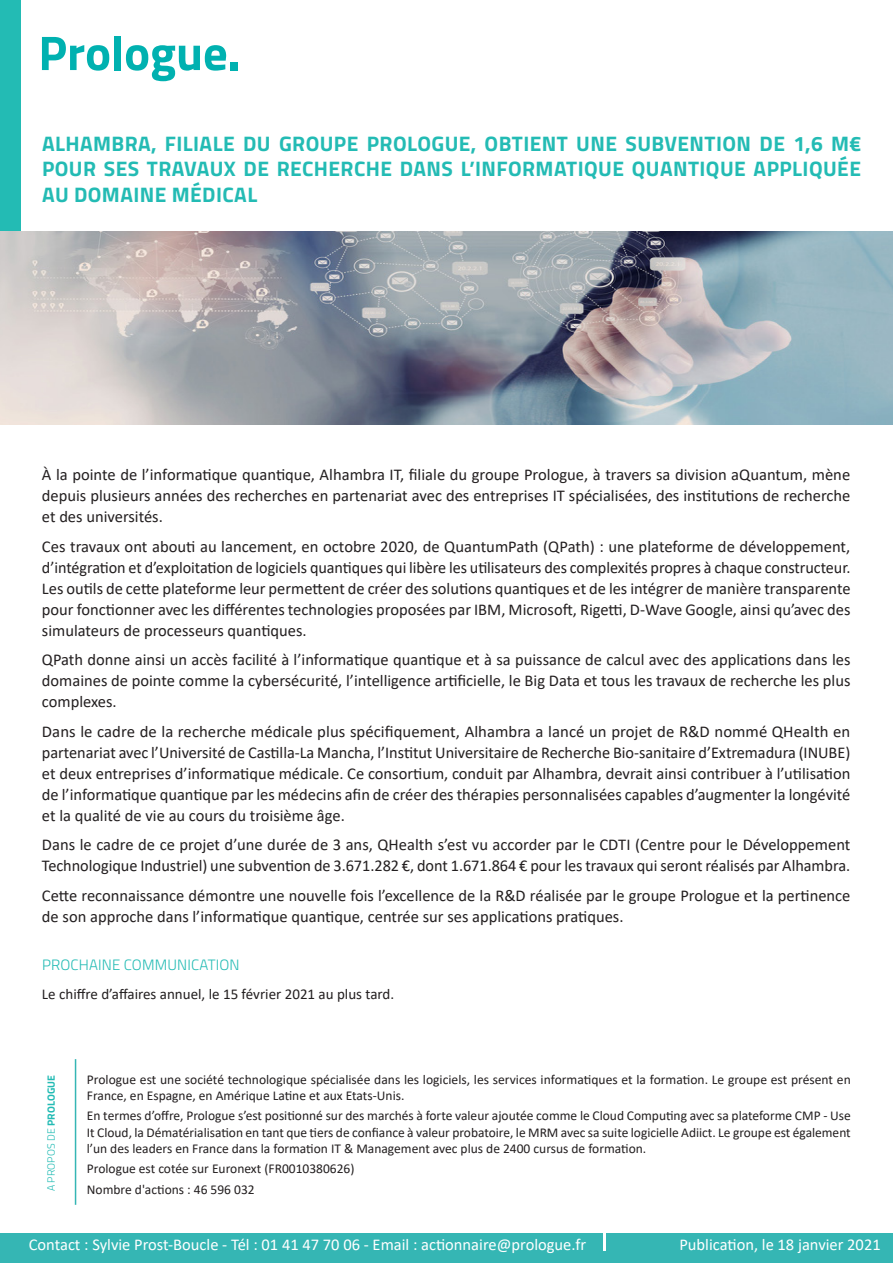
<style>
.page{position:relative;width:893px;height:1263px;background:#fff}
.page>*{position:absolute;margin:0;border:0;box-sizing:border-box;transform-origin:0 0}
.t1{font:700 21px/25.5px "Titillium Web";letter-spacing:.02em;color:#23bbb4;text-align:justify}
.text_courant_prologu{font:16.5px/21px "Calibri";color:#231f20;text-align:justify}
.t2{font:16.5px "Calibri";color:#fff}
.text_courant_prologu-2{font:15px "Calibri";color:#231f20}
.titre_prologue{font:300 15px "Titillium Web";letter-spacing:.01em;color:#23bbb4}
.text_courant_prologu-3{font:13.5px/16.2px "Calibri";color:#231f20}
.t3{font:300 10.5px "Titillium Web";letter-spacing:.01em;color:#23bbb4}
.s1{font-weight:700}
</style>
<div class="page">
<div style="left:0;top:0;width:21px;height:343px;background:#23bbb4"></div>
<img style="left:0;top:231px;width:893px;height:193px">
<svg style="left:42px;top:37px;width:67px;height:34px"></svg>
<div style="left:114px;top:36px;width:7px;height:34px;background:#00b1b0"></div>
<svg style="left:126px;top:45px;width:100px;height:36px"></svg>
<div style="left:231px;top:62px;width:7px;height:8px;background:#00b1b0"></div>
<div style="left:0;top:1233px;width:893px;height:30px;background:#35b6b4"></div>
<hr style="left:603px;top:1216px;width:2px;height:34px;background:#fff">
<hr style="left:75px;top:1059px;width:1px;height:146px;background:#35b6b4">
<p class="t1" style="left:42px;top:130px;width:821px">ALHAMBRA, FILIALE DU GROUPE PROLOGUE, OBTIENT UNE SUBVENTION DE 1,6 M€ POUR SES TRAVAUX DE RECHERCHE DANS L’INFORMATIQUE QUANTIQUE APPLIQUÉE AU DOMAINE MÉDICAL</p>
<p class="text_courant_prologu" style="left:42px;top:464px;width:810px">À la pointe de l’informatique quantique, Alhambra IT, filiale du groupe Prologue, à travers sa division aQuantum, mène depuis plusieurs années des recherches en partenariat avec des entreprises IT spécialisées, des institutions de recherche et des universités.</p>
<p class="text_courant_prologu" style="left:42px;top:535px;width:810px">Ces travaux ont abouti au lancement, en octobre 2020, de QuantumPath (QPath) : une plateforme de développement, d’intégration et d’exploitation de logiciels quantiques qui libère les utilisateurs des complexités propres à chaque constructeur.<br>Les outils de cette plateforme leur permettent de créer des solutions quantiques et de les intégrer de manière transparente pour fonctionner avec les différentes technologies proposées par IBM, Microsoft, Rigetti, D-Wave Google, ainsi qu’avec des simulateurs de processeurs quantiques.</p>
<p class="text_courant_prologu" style="left:42px;top:649px;width:810px">QPath donne ainsi un accès facilité à l’informatique quantique et à sa puissance de calcul avec des applications dans les domaines de pointe comme la cybersécurité, l’intelligence artificielle, le Big Data et tous les travaux de recherche les plus complexes.</p>
<p class="text_courant_prologu" style="left:42px;top:720px;width:810px">Dans le cadre de la recherche médicale plus spécifiquement, Alhambra a lancé un projet de R&amp;D nommé QHealth en partenariat avec l’Université de Castilla-La Mancha, l’Institut Universitaire de Recherche Bio-sanitaire d’Extremadura (INUBE) et deux entreprises d’informatique médicale. Ce consortium, conduit par Alhambra, devrait ainsi contribuer à l’utilisation de l’informatique quantique par les médecins afin de créer des thérapies personnalisées capables d’augmenter la longévité et la qualité de vie au cours du troisième âge.</p>
<p class="text_courant_prologu" style="left:42px;top:834px;width:810px">Dans le cadre de ce projet d’une durée de 3 ans, QHealth s’est vu accorder par le CDTI (Centre pour le Développement<br>Technologique Industriel) une subvention de 3.671.282 €, dont 1.671.864 € pour les travaux qui seront réalisés par Alhambra.</p>
<p class="text_courant_prologu" style="left:42px;top:884px;width:810px">Cette reconnaissance démontre une nouvelle fois l’excellence de la R&amp;D réalisée par le groupe Prologue et la pertinence de son approche dans l’informatique quantique, centrée sur ses applications pratiques.</p>
<p class="titre_prologue" style="left:42px;top:953px;width:199px">PROCHAINE COMMUNICATION</p>
<p class="text_courant_prologu-2" style="left:42px;top:983px;width:354px">Le chiffre d’affaires annuel, le 15 février 2021 au plus tard.</p>
<p class="t3" style="left:43px;top:1191px;width:118px;rotate:-90deg">A PROPOS DE <span class="s1">PROLOGUE</span></p>
<p class="text_courant_prologu-3" style="left:87px;top:1071px;width:765px">Prologue est une société technologique spécialisée dans les logiciels, les services informatiques et la formation. Le groupe est présent en<br>France, en Espagne, en Amérique Latine et aux Etats-Unis.</p>
<p class="text_courant_prologu-3" style="left:87px;top:1107px;width:765px;text-align:justify">En termes d’offre, Prologue s’est positionné sur des marchés à forte valeur ajoutée comme le Cloud Computing avec sa plateforme CMP - Use It Cloud, la Dématérialisation en tant que tiers de confiance à valeur probatoire, le MRM avec sa suite logicielle Adiict. Le groupe est également l’un des leaders en France dans la formation IT &amp; Management avec plus de 2400 cursus de formation.</p>
<p class="text_courant_prologu-3" style="left:87px;top:1160px;width:269px">Prologue est cotée sur Euronext (FR0010380626)</p>
<p class="text_courant_prologu-3" style="left:87px;top:1181px;width:169px">Nombre d'actions : 46 596 032</p>
<p class="t2" style="left:29px;top:1233px;width:559px">Contact : Sylvie Prost-Boucle - Tél : 01 41 47 70 06 - Email : actionnaire@prologue.fr</p>
<p class="t2" style="left:679px;top:1233px;width:203px">Publication, le 18 janvier 2021</p>
</div>
